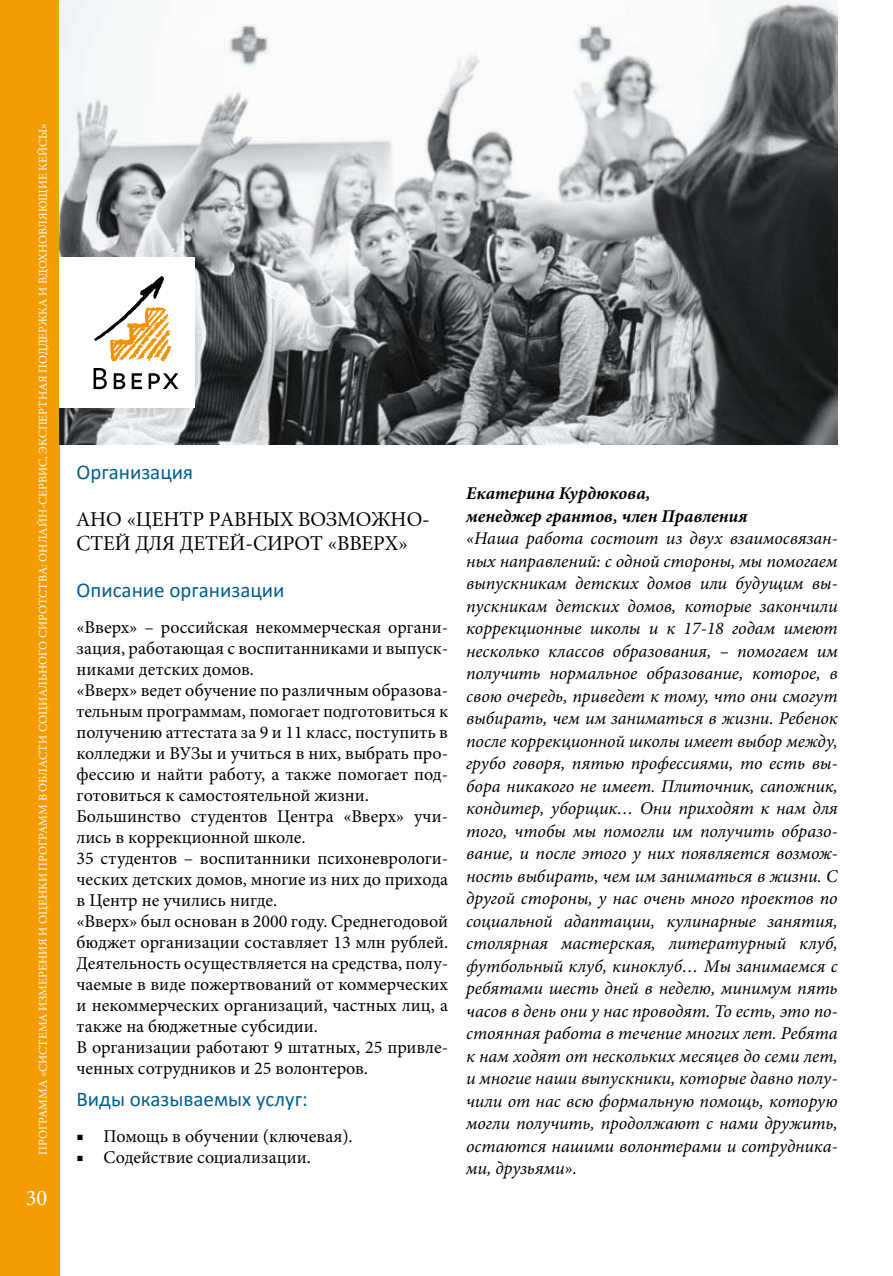
<style>
.page{position:relative;width:893px;height:1276px;background:#fff}
.page>*{position:absolute;margin:0;border:0;box-sizing:border-box;transform-origin:0 0}
.t1{font:22.5px "Minion Pro";color:#fff}
.t2{font:21px "Calibri";color:#025f94}
.t3{font:21px/23.1px "Minion Cyr";color:#000}
.t4{font:italic 18px/22.5px "Minion Pro";color:#000;text-align:justify}
.t5{font:18px/21px "Minion Pro";color:#000}
.t6{font:italic 700 18px/22.5px "Minion Pro";color:#000}
.t7{font:12px "Minion Pro";color:#fff}
</style>
<div class="page">
<div style="left:0;top:0;width:60px;height:1276px;background:#f59c00"></div>
<img style="left:60px;top:0;width:778px;height:444px">
<div style="left:60px;top:257px;width:135px;height:151px;background:#fff"></div>
<svg style="left:94px;top:368px;width:13px;height:21px"></svg>
<svg style="left:114px;top:373px;width:11px;height:16px"></svg>
<svg style="left:132px;top:373px;width:10px;height:16px"></svg>
<svg style="left:149px;top:373px;width:30px;height:16px"></svg>
<svg style="left:94px;top:276px;width:77px;height:85px"></svg>
<p class="t7" style="left:35px;top:1154px;width:1032px;rotate:-90deg">ПРОГРАММА «СИСТЕМА ИЗМЕРЕНИЯ И ОЦЕНКИ ПРОГРАММ В ОБЛАСТИ СОЦИАЛЬНОГО СИРОТСТВА: ОНЛАЙН-СЕРВИС, ЭКСПЕРТНАЯ ПОДДЕРЖКА И ВДОХНОВЛЯЮЩИЕ КЕЙСЫ»</p>
<p class="t1" style="left:26px;top:1182px;width:23px">30</p>
<p class="t2" style="left:77px;top:458px;width:118px">Организация</p>
<p class="t3" style="left:77px;top:509px;width:355px">АНО «ЦЕНТР РАВНЫХ ВОЗМОЖНО-<br>СТЕЙ ДЛЯ ДЕТЕЙ-СИРОТ «ВВЕРХ»</p>
<p class="t2" style="left:77px;top:575px;width:210px">Описание организации</p>
<p class="t5" style="left:77px;top:616px;width:373px">«Вверх» – российская некоммерческая органи&shy;зация, работающая с воспитанниками и выпуск&shy;никами детских домов.<br>«Вверх» ведет обучение по различным образова&shy;тельным программам, помогает подготовиться к получению аттестата за 9 и 11 класс, поступить в колледжи и ВУЗы и учиться в них, выбрать про&shy;фессию и найти работу, а также помогает под&shy;готовиться к самостоятельной жизни.<br>Большинство студентов Центра «Вверх» учи&shy;лись в коррекционной школе.<br>35 студентов – воспитанники психоневрологи&shy;ческих детских домов, многие из них до прихода в Центр не учились нигде.<br>«Вверх» был основан в 2000 году. Среднегодовой бюджет организации составляет 13 млн рублей.<br>Деятельность осуществляется на средства, полу&shy;чаемые в виде пожертвований от коммерческих и некоммерческих организаций, частных лиц, а также на бюджетные субсидии.<br>В организации работают 9 штатных, 25 привле&shy;ченных сотрудников и 25 волонтеров.</p>
<p class="t2" style="left:77px;top:1084px;width:233px">Виды оказываемых услуг:</p>
<p class="t5" style="left:77px;top:1125px;width:278px">■ Помощь в обучении (ключевая).</p>
<p class="t5" style="left:77px;top:1146px;width:236px">■ Содействие социализации.</p>
<p class="t6" style="left:466px;top:482px;width:283px">Екатерина Курдюкова,<br>менеджер грантов, член Правления</p>
<p class="t4" style="left:466px;top:527px;width:373px">«Наша работа состоит из двух взаимосвязан&shy;ных направлений: с одной стороны, мы помогаем выпускникам детских домов или будущим вы&shy;пускникам детских домов, которые закончили коррекционные школы и к 17-18 годам имеют несколько классов образования, – помогаем им получить нормальное образование, которое, в свою очередь, приведет к тому, что они смогут выбирать, чем им заниматься в жизни. Ребенок после коррекционной школы имеет выбор между, грубо говоря, пятью профессиями, то есть вы&shy;бора никакого не имеет. Плиточник, сапожник, кондитер, уборщик… Они приходят к нам для того, чтобы мы помогли им получить образо&shy;вание, и после этого у них появляется возмож&shy;ность выбирать, чем им заниматься в жизни. С другой стороны, у нас очень много проектов по социальной адаптации, кулинарные занятия, столярная мастерская, литературный клуб, футбольный клуб, киноклуб… Мы занимаемся с ребятами шесть дней в неделю, минимум пять часов в день они у нас проводят. То есть, это по&shy;стоянная работа в течение многих лет. Ребята к нам ходят от нескольких месяцев до семи лет, и многие наши выпускники, которые давно полу&shy;чили от нас всю формальную помощь, которую могли получить, продолжают с нами дружить, остаются нашими волонтерами и сотрудника&shy;ми, друзьями».</p>
</div>
